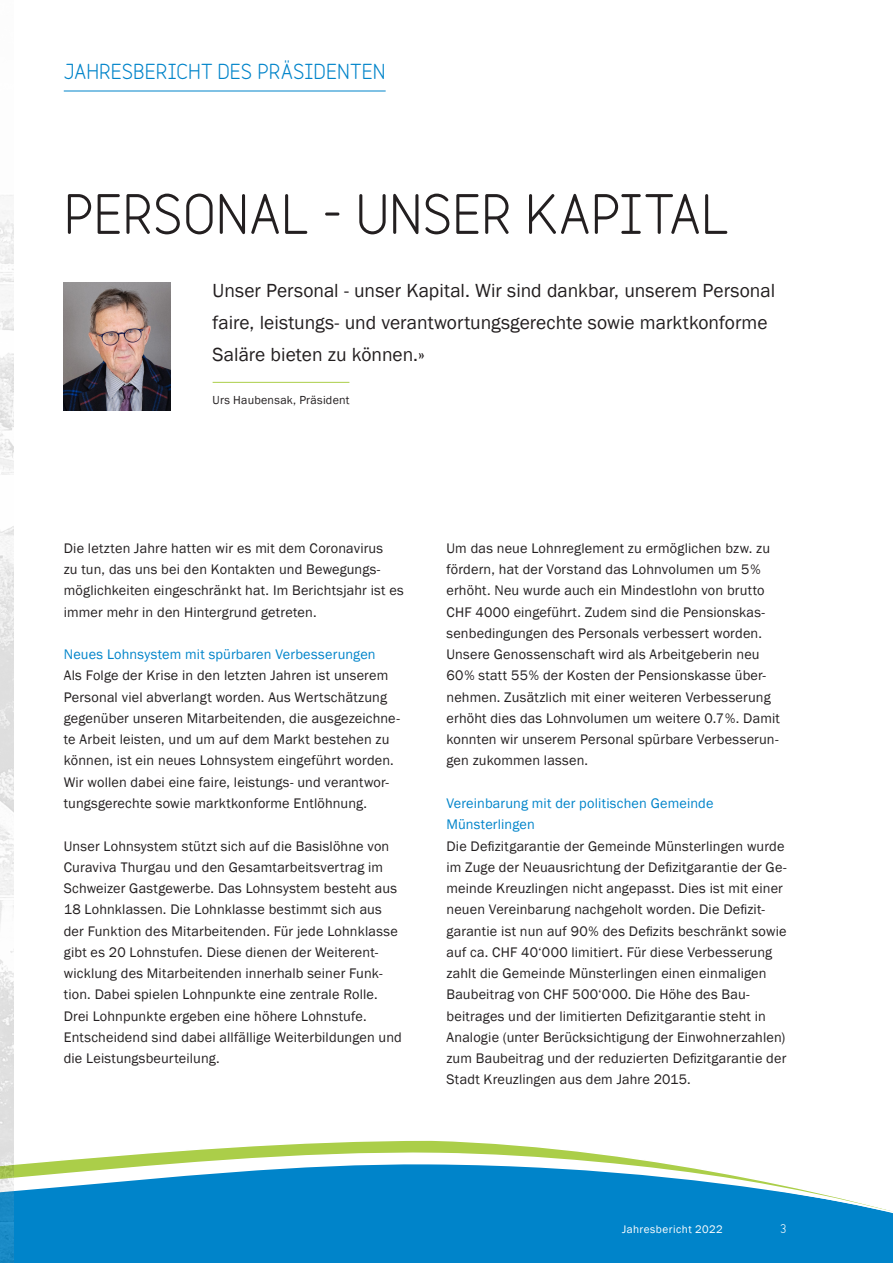
<style>
.page{position:relative;width:893px;height:1263px;background:#fff}
.page>*{position:absolute;margin:0;border:0;box-sizing:border-box;transform-origin:0 0}
.t1{font:700 51px "Variable";letter-spacing:.005em;color:#231f20}
.t2{font:19.5px/32px "Franklin Gothic";color:#231f20}
.t3{font:700 19.5px "Variable";letter-spacing:.005em;color:#0084ca}
.t4{font:14.25px/21.3px "Franklin Gothic";letter-spacing:.01em;color:#231f20}
.t5{font:14.25px/21.3px "Franklin Gothic";letter-spacing:.01em;color:#0084ca}
.t6{font:12px "Franklin Gothic";letter-spacing:.02em;color:#231f20}
.t7{font:11.25px "Franklin Gothic";letter-spacing:.04em;color:#fff}
.t8{font:700 11.25px "Variable";color:#fff}
</style>
<div class="page">
<svg style="left:13px;top:1139px;width:506px;height:7px"></svg>
<div style="left:13px;top:1223px;width:880px;height:40px;background:#0084ca"></div>
<svg style="left:13px;top:1146px;width:880px;height:77px;fill:#0084ca"></svg>
<img style="left:0;top:195px;width:13px;height:1068px">
<hr style="left:64px;top:91px;width:322px;height:1px;background:#0084ca">
<hr style="left:213px;top:382px;width:136px;height:1px;background:#abce49">
<img style="left:64px;top:283px;width:106px;height:127px">
<h2 class="t3" style="left:64px;top:60px;width:323px">JAHRESBERICHT DES PRÄSIDENTEN</h2>
<h1 class="t1" style="left:64px;top:184px;width:667px">PERSONAL - UNSER KAPITAL</h1>
<h2 class="t2" style="left:213px;top:275px;width:564px">Unser Personal - unser Kapital. Wir sind dankbar, unserem Personal faire, leistungs- und verantwortungsgerechte sowie marktkonforme<br>Saläre bieten zu können.»</h2>
<p class="t6" style="left:213px;top:392px;width:138px">Urs Haubensak, Präsident</p>
<p class="t4" style="left:64px;top:538px;width:342px">Die letzten Jahre hatten wir es mit dem Coronavirus<br>zu tun, das uns bei den Kontakten und Bewegungs&shy;möglichkeiten eingeschränkt hat. Im Berichtsjahr ist es immer mehr in den Hintergrund getreten.</p>
<p class="t5" style="left:64px;top:644px;width:313px">Neues Lohnsystem mit spürbaren Verbesserungen</p>
<p class="t4" style="left:64px;top:665px;width:338px">Als Folge der Krise in den letzten Jahren ist unserem Personal viel abverlangt worden. Aus Wertschätzung gegenüber unseren Mitarbeitenden, die ausgezeichne&shy;te Arbeit leisten, und um auf dem Markt bestehen zu können, ist ein neues Lohnsystem eingeführt worden.<br>Wir wollen dabei eine faire, leistungs- und verantwor&shy;tungsgerechte sowie marktkonforme Entlöhnung.</p>
<p class="t4" style="left:64px;top:835px;width:340px">Unser Lohnsystem stützt sich auf die Basislöhne von Curaviva Thurgau und den Gesamtarbeitsvertrag im Schweizer Gastgewerbe. Das Lohnsystem besteht aus 18 Lohnklassen. Die Lohnklasse bestimmt sich aus der Funktion des Mitarbeitenden. Für jede Lohnklasse gibt es 20 Lohnstufen. Diese dienen der Weiterent&shy;wicklung des Mitarbeitenden innerhalb seiner Funk&shy;tion. Dabei spielen Lohnpunkte eine zentrale Rolle.<br>Drei Lohnpunkte ergeben eine höhere Lohnstufe.<br>Entscheidend sind dabei allfällige Weiterbildungen und die Leistungsbeurteilung.</p>
<p class="t4" style="left:446px;top:538px;width:335px">Um das neue Lohnreglement zu ermöglichen bzw. zu fördern, hat der Vorstand das Lohnvolumen um 5% erhöht. Neu wurde auch ein Mindestlohn von brutto CHF 4000 eingeführt. Zudem sind die Pensionskas&shy;senbedingungen des Personals verbessert worden.<br>Unsere Genossenschaft wird als Arbeitgeberin neu 60% statt 55% der Kosten der Pensionskasse über&shy;nehmen. Zusätzlich mit einer weiteren Verbesserung erhöht dies das Lohnvolumen um weitere 0.7%. Damit konnten wir unserem Personal spürbare Verbesserun&shy;gen zukommen lassen.</p>
<p class="t5" style="left:446px;top:793px;width:269px">Vereinbarung mit der politischen Gemeinde<br>Münsterlingen</p>
<p class="t4" style="left:446px;top:835px;width:342px">Die Defizitgarantie der Gemeinde Münsterlingen wurde im Zuge der Neuausrichtung der Defizitgarantie der Ge&shy;meinde Kreuzlingen nicht angepasst. Dies ist mit einer neuen Vereinbarung nachgeholt worden. Die Defizit&shy;garantie ist nun auf 90% des Defizits beschränkt sowie auf ca. CHF 40‘000 limitiert. Für diese Verbesserung zahlt die Gemeinde Münsterlingen einen einmaligen Baubeitrag von CHF 500‘000. Die Höhe des Bau&shy;beitrages und der limitierten Defizitgarantie steht in Analogie (unter Berücksichtigung der Einwohnerzahlen) zum Baubeitrag und der reduzierten Defizitgarantie der Stadt Kreuzlingen aus dem Jahre 2015.</p>
<p class="t7" style="left:622px;top:1222px;width:102px">Jahresbericht 2022</p>
<p class="t8" style="left:780px;top:1222px;width:8px">3</p>
</div>
